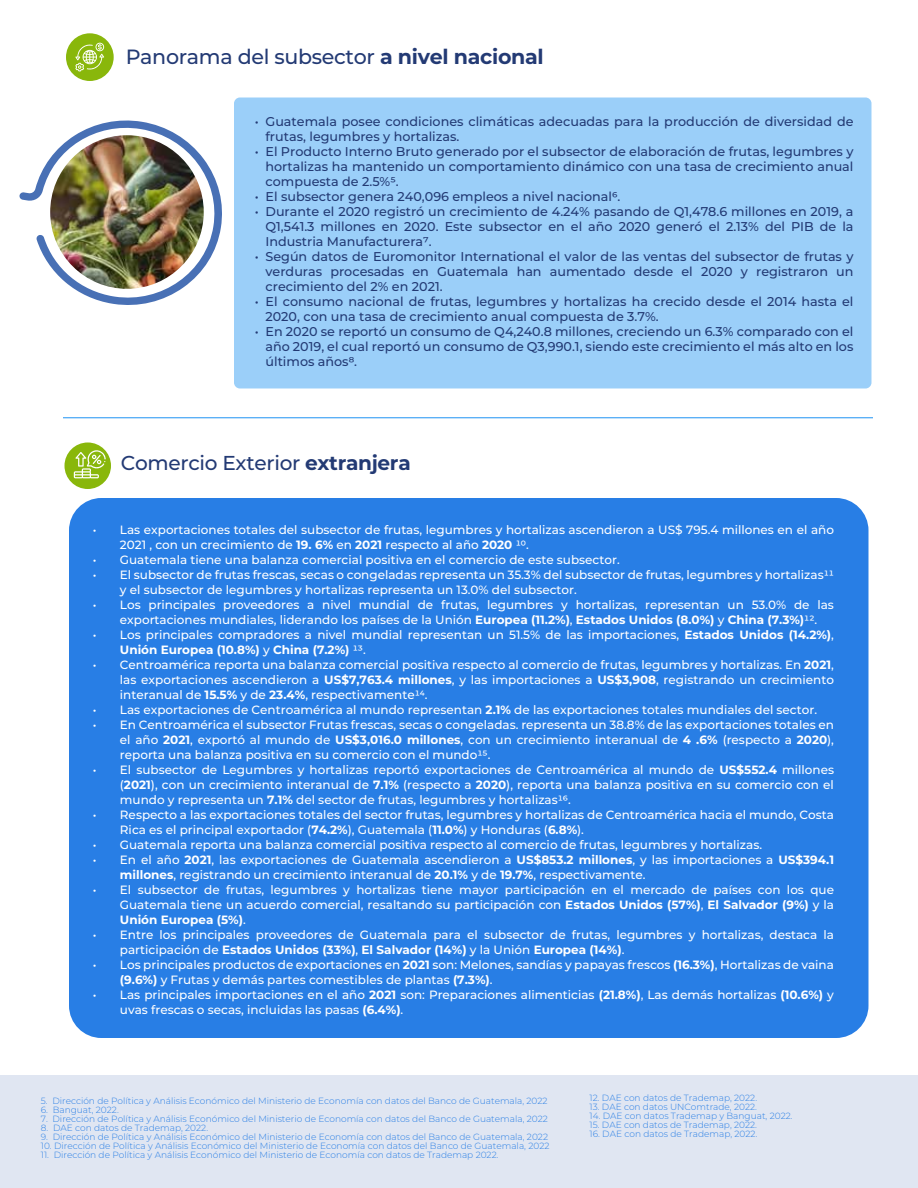
<style>
.page{position:relative;width:918px;height:1188px;background:#fff}
.page>*{position:absolute;margin:0;border:0;box-sizing:border-box;transform-origin:0 0}
.t1{font:500 20.55px "Montserrat";letter-spacing:-.015em;color:#233a74}
.t2{font:500 20.1px "Montserrat";letter-spacing:-.015em;color:#233a74}
.t3{font:500 12.75px/15px "Montserrat";color:#233a74;text-align:justify}
.t4{font:500 12px/15px "Montserrat";color:#fff}
.t5{font:300 9px "Montserrat";color:#287ee5}
.s1{font-weight:700}
</style>
<div class="page">
<div style="left:69px;top:498px;width:800px;height:540px;background:#287ee5;border-radius:32px"></div>
<div style="left:0;top:1076px;width:918px;height:112px;background:#e0e6f2"></div>
<div style="left:234px;top:98px;width:637px;height:290px;background:#9bcff9;border-radius:6px"></div>
<svg style="left:20px;top:121px;width:202px;height:184px"></svg>
<img style="left:50px;top:135px;width:154px;height:154px">
<div style="left:66px;top:33px;width:48px;height:48px;background:#89b70b;border-radius:50%"></div>
<hr style="left:63px;top:417px;width:810px;height:1px;background:#379ff4">
<svg style="left:75px;top:43px;width:29px;height:28px"></svg>
<div style="left:64px;top:442px;width:47px;height:47px;background:#89b70b;border-radius:50%"></div>
<svg style="left:74px;top:449px;width:32px;height:29px"></svg>
<h1 class="t1" style="left:126px;top:42px;width:420px">Panorama del subsector <span class="s1">a nivel nacional</span></h1>
<p class="t3" style="left:265px;top:114px;width:590px;text-indent:-11px">• Guatemala posee condiciones climáticas adecuadas para la producción de diversidad de frutas, legumbres y hortalizas.</p>
<p class="t3" style="left:265px;top:144px;width:590px;text-indent:-11px">• El Producto Interno Bruto generado por el subsector de elaboración de frutas, legumbres y hortalizas ha mantenido un comportamiento dinámico con una tasa de crecimiento anual compuesta de 2.5%5.</p>
<p class="t3" style="left:255px;top:189px;width:367px">• El subsector genera 240,096 empleos a nivel nacional6.</p>
<p class="t3" style="left:265px;top:204px;width:590px;text-indent:-11px">• Durante el 2020 registró un crecimiento de 4.24% pasando de Q1,478.6 millones en 2019, a Q1,541.3 millones en 2020. Este subsector en el año 2020 generó el 2.13% del PIB de la Industria Manufacturera7.</p>
<p class="t3" style="left:265px;top:249px;width:590px;text-indent:-11px">• Según datos de Euromonitor International el valor de las ventas del subsector de frutas y verduras procesadas en Guatemala han aumentado desde el 2020 y registraron un crecimiento del 2% en 2021.</p>
<p class="t3" style="left:265px;top:294px;width:590px;text-indent:-11px">• El consumo nacional de frutas, legumbres y hortalizas ha crecido desde el 2014 hasta el<br>2020, con una tasa de crecimiento anual compuesta de 3.7%.</p>
<p class="t3" style="left:265px;top:324px;width:590px;text-indent:-11px">• En 2020 se reportó un consumo de Q4,240.8 millones, creciendo un 6.3% comparado con el año 2019, el cual reportó un consumo de Q3,990.1, siendo este crecimiento el más alto en los últimos años8.</p>
<h2 class="t2" style="left:121px;top:449px;width:291px">Comercio Exterior <span class="s1">extranjera</span></h2>
<p class="t4" style="left:120px;top:522px;width:716px;text-indent:-27px">• Las exportaciones totales del subsector de frutas, legumbres y hortalizas ascendieron a US$ 795.4 millones en el año<br>2021 , con un crecimiento de <span class="s1">19. 6%</span> en <span class="s1">2021</span> respecto al año <span class="s1">2020</span> 10.</p>
<p class="t4" style="left:93px;top:552px;width:528px">• Guatemala tiene una balanza comercial positiva en el comercio de este subsector.</p>
<p class="t4" style="left:120px;top:567px;width:716px;text-indent:-27px">• El subsector de frutas frescas, secas o congeladas representa un 35.3% del subsector de frutas, legumbres y hortalizas11 y el subsector de legumbres y hortalizas representa un 13.0% del subsector.</p>
<p class="t4" style="left:120px;top:597px;width:716px;text-indent:-27px">• Los principales proveedores a nivel mundial de frutas, legumbres y hortalizas, representan un 53.0% de las exportaciones mundiales, liderando los países de la Unión <span class="s1">Europea (11.2%)</span>, <span class="s1">Estados Unidos (8.0%)</span> y <span class="s1">China (7.3%)</span>12.</p>
<p class="t4" style="left:120px;top:627px;width:716px;text-indent:-27px">• Los principales compradores a nivel mundial representan un 51.5% de las importaciones, <span class="s1">Estados Unidos (14.2%)</span>,<br><span class="s1">Unión Europea (10.8%)</span> y <span class="s1">China (7.2%)</span> 13.</p>
<p class="t4" style="left:120px;top:657px;width:716px;text-align:justify;text-indent:-27px">• Centroamérica reporta una balanza comercial positiva respecto al comercio de frutas, legumbres y hortalizas. En <span class="s1">2021</span>, las exportaciones ascendieron a <span class="s1">US$7,763.4 millones</span>, y las importaciones a <span class="s1">US$3,908</span>, registrando un crecimiento interanual de <span class="s1">15.5%</span> y de <span class="s1">23.4%</span>, respectivamente14.</p>
<p class="t4" style="left:93px;top:702px;width:726px">• Las exportaciones de Centroamérica al mundo representan <span class="s1">2.1%</span> de las exportaciones totales mundiales del sector.</p>
<p class="t4" style="left:120px;top:717px;width:716px;text-align:justify;text-indent:-27px">• En Centroamérica el subsector Frutas frescas, secas o congeladas. representa un 38.8% de las exportaciones totales en el año <span class="s1">2021</span>, exportó al mundo de <span class="s1">US$3,016.0 millones</span>, con un crecimiento interanual de <span class="s1">4 .6%</span> (respecto a <span class="s1">2020</span>), reporta una balanza positiva en su comercio con el mundo15.</p>
<p class="t4" style="left:120px;top:762px;width:716px;text-align:justify;text-indent:-27px">• El subsector de Legumbres y hortalizas reportó exportaciones de Centroamérica al mundo de <span class="s1">US$552.4</span> millones (<span class="s1">2021</span>), con un crecimiento interanual de <span class="s1">7.1%</span> (respecto a <span class="s1">2020</span>), reporta una balanza positiva en su comercio con el mundo y representa un <span class="s1">7.1%</span> del sector de frutas, legumbres y hortalizas16.</p>
<p class="t4" style="left:120px;top:807px;width:716px;text-indent:-27px">• Respecto a las exportaciones totales del sector frutas, legumbres y hortalizas de Centroamérica hacia el mundo, Costa<br>Rica es el principal exportador (<span class="s1">74.2%</span>), Guatemala (<span class="s1">11.0%</span>) y Honduras (<span class="s1">6.8%</span>).</p>
<p class="t4" style="left:93px;top:837px;width:671px">• Guatemala reporta una balanza comercial positiva respecto al comercio de frutas, legumbres y hortalizas.</p>
<p class="t4" style="left:120px;top:852px;width:716px;text-indent:-27px">• En el año <span class="s1">2021</span>, las exportaciones de Guatemala ascendieron a <span class="s1">US$853.2 millones</span>, y las importaciones a <span class="s1">US$394.1 millones</span>, registrando un crecimiento interanual de <span class="s1">20.1%</span> y de <span class="s1">19.7%</span>, respectivamente.</p>
<p class="t4" style="left:120px;top:882px;width:716px;text-align:justify;text-indent:-27px">• El subsector de frutas, legumbres y hortalizas tiene mayor participación en el mercado de países con los que Guatemala tiene un acuerdo comercial, resaltando su participación con <span class="s1">Estados Unidos (57%)</span>, <span class="s1">El Salvador (9%)</span> y la <span class="s1">Unión Europea (5%)</span>.</p>
<p class="t4" style="left:120px;top:927px;width:716px;text-indent:-27px">• Entre los principales proveedores de Guatemala para el subsector de frutas, legumbres y hortalizas, destaca la participación de <span class="s1">Estados Unidos (33%)</span>, <span class="s1">El Salvador (14%)</span> y la Unión <span class="s1">Europea (14%)</span>.</p>
<p class="t4" style="left:120px;top:957px;width:716px;text-indent:-27px">• Los principales productos de exportaciones en <span class="s1">2021</span> son: Melones, sandías y papayas frescos <span class="s1">(16.3%)</span>, Hortalizas de vaina <span class="s1">(9.6%)</span> y Frutas y demás partes comestibles de plantas <span class="s1">(7.3%)</span>.</p>
<p class="t4" style="left:120px;top:987px;width:716px;text-indent:-27px">• Las principales importaciones en el año <span class="s1">2021</span> son: Preparaciones alimenticias <span class="s1">(21.8%)</span>, Las demás hortalizas <span class="s1">(10.6%)</span> y uvas frescas o secas, incluidas las pasas <span class="s1">(6.4%)</span>.</p>
<p class="t5" style="left:41px;top:1095px;width:508px">5. Dirección de Política y Análisis Económico del Ministerio de Economía con datos del Banco de Guatemala, 2022</p>
<p class="t5" style="left:41px;top:1104px;width:79px">6. Banguat, 2022.</p>
<p class="t5" style="left:41px;top:1113px;width:509px">7. Dirección de Política y Análisis Económico del Ministerio de Economía con datos del Banco de Guatemala, 2022</p>
<p class="t5" style="left:41px;top:1122px;width:169px">8. DAE con datos de Trademap, 2022.</p>
<p class="t5" style="left:41px;top:1131px;width:509px">9. Dirección de Política y Análisis Económico del Ministerio de Economía con datos del Banco de Guatemala, 2022</p>
<p class="t5" style="left:41px;top:1140px;width:510px">10. Dirección de Política y Análisis Económico del Ministerio de Economía con datos del Banco de Guatemala, 2022</p>
<p class="t5" style="left:41px;top:1149px;width:459px">11. Dirección de Política y Análisis Económico del Ministerio de Economía con datos de Trademap 2022.</p>
<p class="t5" style="left:590px;top:1092px;width:169px">12. DAE con datos de Trademap, 2022.</p>
<p class="t5" style="left:590px;top:1101px;width:169px">13. DAE con datos UNComtrade, 2022.</p>
<p class="t5" style="left:590px;top:1110px;width:205px">14. DAE con datos Trademap y Banguat, 2022.</p>
<p class="t5" style="left:590px;top:1119px;width:169px">15. DAE con datos de Trademap, 2022.</p>
<p class="t5" style="left:590px;top:1128px;width:169px">16. DAE con datos de Trademap, 2022.</p>
</div>
